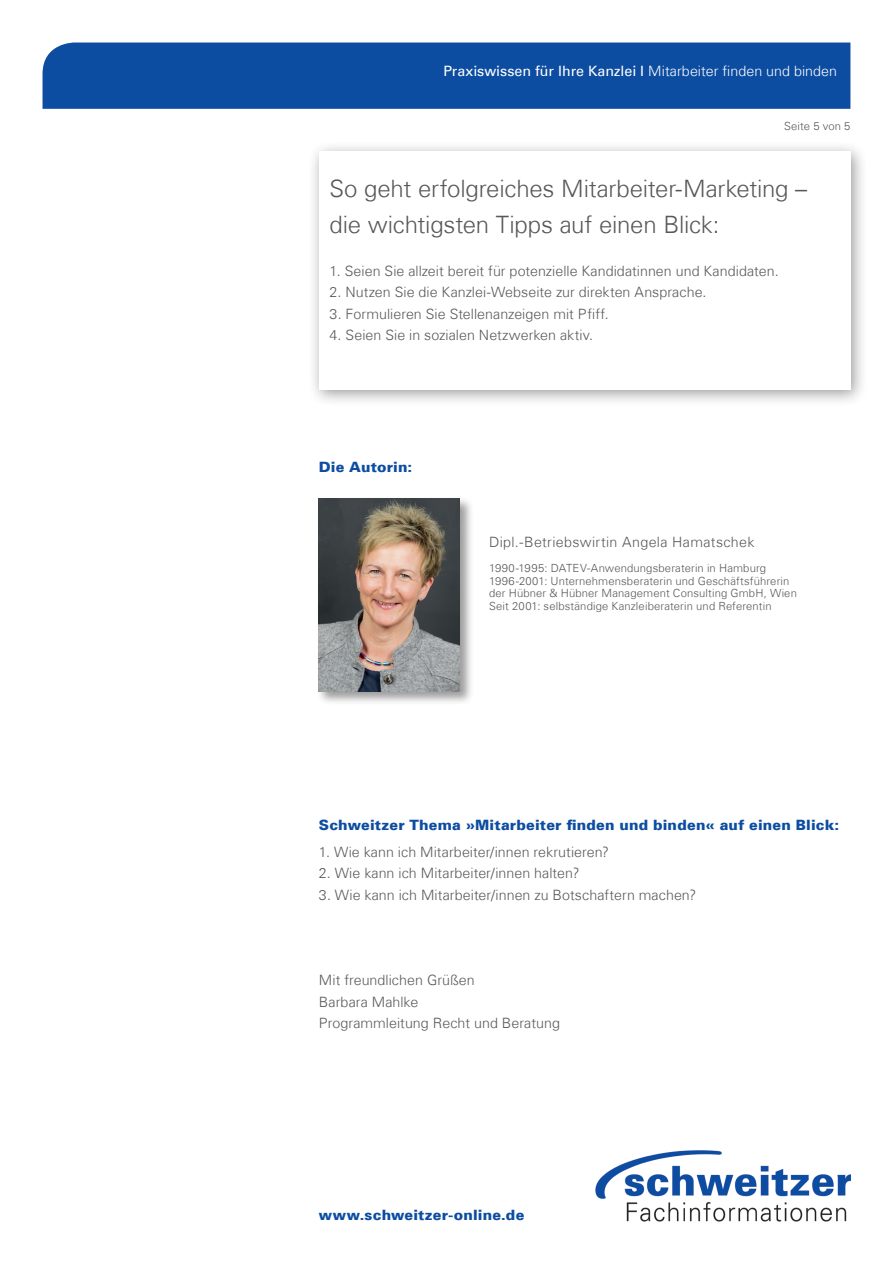
<style>
.page{position:relative;width:893px;height:1263px;background:#fff}
.page>*{position:absolute;margin:0;border:0;box-sizing:border-box;transform-origin:0 0}
.t1{font:300 24px/36px "Univers Com 45";letter-spacing:-.01em;color:#57585a}
.t2{font:300 14.25px/21.3px "Univers Com 45";color:#57585a}
.t3{font:900 14.25px "Univers Com 75";letter-spacing:.01em;color:#0d4da1}
.t4{font:14.25px "Univers Com 55 Roman";color:#fff}
.t5{font:300 14.25px "Univers Com 45";letter-spacing:.025em;color:#57585a}
.t6{font:300 11.25px/12.6px "Univers Com 45";letter-spacing:.01em;color:#57585a}
.s1{font-family:"Univers Com 45";font-weight:300}
</style>
<div class="page">
<img style="left:595px;top:1150px;width:255px;height:72px">
<div style="left:43px;top:43px;width:807px;height:66px;background:#0d4da1"></div>
<div style="left:317px;top:496px;width:157px;height:209px;background:#231f20;opacity:.45"></div>
<img style="left:319px;top:499px;width:141px;height:192px">
<div style="left:308px;top:140px;width:560px;height:267px;background:#231f20;opacity:.45"></div>
<div style="left:319px;top:152px;width:531px;height:238px;background:#fff"></div>
<p class="t4" style="left:444px;top:63px;width:395px">Praxiswissen für Ihre Kanzlei I <span class="s1">Mitarbeiter finden und binden</span></p>
<p class="t6" style="left:784px;top:119px;width:68px">Seite 5 von 5</p>
<h1 class="t1" style="left:330px;top:171px;width:479px">So geht erfolgreiches Mitarbeiter-Marketing – die wichtigsten Tipps auf einen Blick:</h1>
<p class="t2" style="left:330px;top:260px;width:451px">1. Seien Sie allzeit bereit für potenzielle Kandidatinnen und Kandidaten.</p>
<p class="t2" style="left:330px;top:282px;width:378px">2. Nutzen Sie die Kanzlei-Webseite zur direkten Ansprache.</p>
<p class="t2" style="left:330px;top:303px;width:281px">3. Formulieren Sie Stellenanzeigen mit Pfiff.</p>
<p class="t2" style="left:330px;top:324px;width:265px">4. Seien Sie in sozialen Netzwerken aktiv.</p>
<p class="t3" style="left:319px;top:458px;width:95px">Die Autorin:</p>
<p class="t5" style="left:489px;top:533px;width:267px">Dipl.-Betriebswirtin Angela Hamatschek</p>
<p class="t6" style="left:489px;top:562px;width:309px">1990-1995: DATEV-Anwendungsberaterin in Hamburg 1996-2001: Unternehmensberaterin und Geschäftsführerin der Hübner &amp; Hübner Management Consulting GmbH, Wien Seit 2001: selbständige Kanzleiberaterin und Referentin</p>
<p class="t3" style="left:319px;top:816px;width:522px">Schweitzer Thema »Mitarbeiter finden und binden« auf einen Blick:</p>
<p class="t2" style="left:319px;top:841px;width:292px">1. Wie kann ich Mitarbeiter/innen rekrutieren?</p>
<p class="t2" style="left:319px;top:863px;width:262px">2. Wie kann ich Mitarbeiter/innen halten?</p>
<p class="t2" style="left:319px;top:884px;width:379px">3. Wie kann ich Mitarbeiter/innen zu Botschaftern machen?</p>
<p class="t2" style="left:319px;top:969px;width:243px">Mit freundlichen Grüßen<br>Barbara Mahlke<br>Programmleitung Recht und Beratung</p>
<p class="t3" style="left:319px;top:1206px;width:207px">www.schweitzer-online.de</p>
</div>
